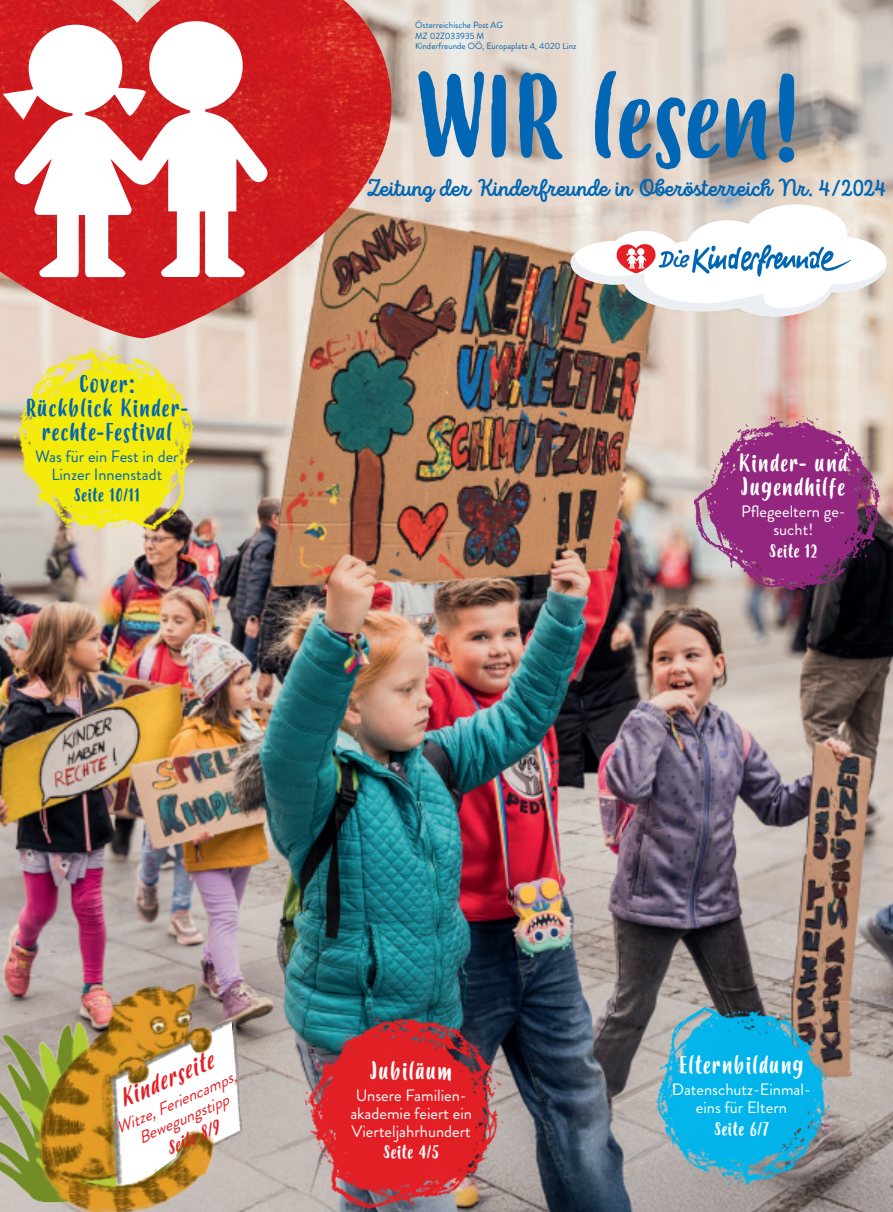
<style>
.page{position:relative;width:893px;height:1212px;background:#fff}
.page>*{position:absolute;margin:0;border:0;box-sizing:border-box;transform-origin:0 0}
.t1{font:113.55px "Budidaya";color:#0166b3}
.t2{font:600 24px "Intro Script";letter-spacing:-.005em;color:#0166b3}
.t3{font:24px/24px "Budidaya";letter-spacing:.05em;color:#fff}
.t4{font:24px/24px "Budidaya";letter-spacing:.05em;color:#0166b3;text-align:center}
.t5{font:italic 24px "Budidaya";color:#e41f25}
.t6{font:18px "Budidaya";letter-spacing:.03em;color:#fff}
.t7{font:18px "Budidaya";letter-spacing:.03em;color:#0166b3}
.t8{font:italic 18px "Budidaya";color:#e41f25}
.t9{font:16.5px/18px "Brandon Grotesque";color:#fff;text-align:center}
.t10{font:16.5px/18px "Brandon Grotesque";color:#0166b3;text-align:center}
.t11{font:italic 16.5px/18px "Brandon Grotesque";color:#e41f25;text-align:center}
.t12{font:9px/10.8px "Brandon Grotesque";color:#0166b3}
</style>
<div class="page">
<img style="left:0;top:0;width:893px;height:1212px">
<img style="left:0;top:1000px;width:17px;height:205px">
<img style="left:17px;top:975px;width:237px;height:237px">
<img style="left:0;top:0;width:393px;height:338px">
<svg style="left:3px;top:21px;width:270px;height:256px"></svg>
<img style="left:621px;top:964px;width:241px;height:248px">
<img style="left:689px;top:410px;width:200px;height:186px">
<img style="left:0;top:304px;width:236px;height:275px">
<img style="left:254px;top:962px;width:297px;height:250px">
<svg style="left:570px;top:204px;width:317px;height:113px"></svg>
<h2 class="t4" style="left:26px;top:373px;width:164px">Cover:<br>Rückblick Kinder&shy;rechte-Festival</h2>
<p class="t10" style="left:35px;top:447px;width:145px">Was für ein Fest in der<br>Linzer Innenstadt</p>
<p class="t7" style="left:74px;top:485px;width:67px">Seite 10/11</p>
<p class="t12" style="left:415px;top:20px;width:163px">Österreichische Post AG<br>MZ 02Z033935 M<br>Kinderfreunde OÖ, Europaplatz 4, 4020 Linz</p>
<h1 class="t1" style="left:414px;top:54px;width:388px">WIR lesen!</h1>
<h2 class="t2" style="left:366px;top:174px;width:522px">Zeitung der Kinderfreunde in Oberösterreich Nr. 4/2024</h2>
<h2 class="t3" style="left:739px;top:452px;width:110px">Kinder- und<br>Jugendhilfe</h2>
<p class="t9" style="left:741px;top:503px;width:106px">Pflegeeltern ge&shy;sucht!</p>
<p class="t6" style="left:770px;top:541px;width:49px">Seite 12</p>
<h2 class="t5" style="left:115px;top:1087px;width:101px;rotate:-24deg">Kinderseite</h2>
<p class="t11" style="left:113px;top:1120px;width:132px;rotate:-24deg">Witze, Feriencamps,<br>Bewegungstipp</p>
<p class="t8" style="left:163px;top:1140px;width:57px;rotate:-24deg">Seite 8/9</p>
<h2 class="t3" style="left:370px;top:1060px;width:83px">Jubiläum</h2>
<p class="t9" style="left:350px;top:1086px;width:123px">Unsere Familien&shy;akademie feiert ein<br>Vierteljahrhundert</p>
<p class="t6" style="left:383px;top:1142px;width:57px">Seite 4/5</p>
<h2 class="t3" style="left:679px;top:1054px;width:126px">Elternbildung</h2>
<p class="t9" style="left:672px;top:1080px;width:140px">Datenschutz-Einmal&shy;eins für Eltern</p>
<p class="t6" style="left:714px;top:1118px;width:56px">Seite 6/7</p>
</div>
